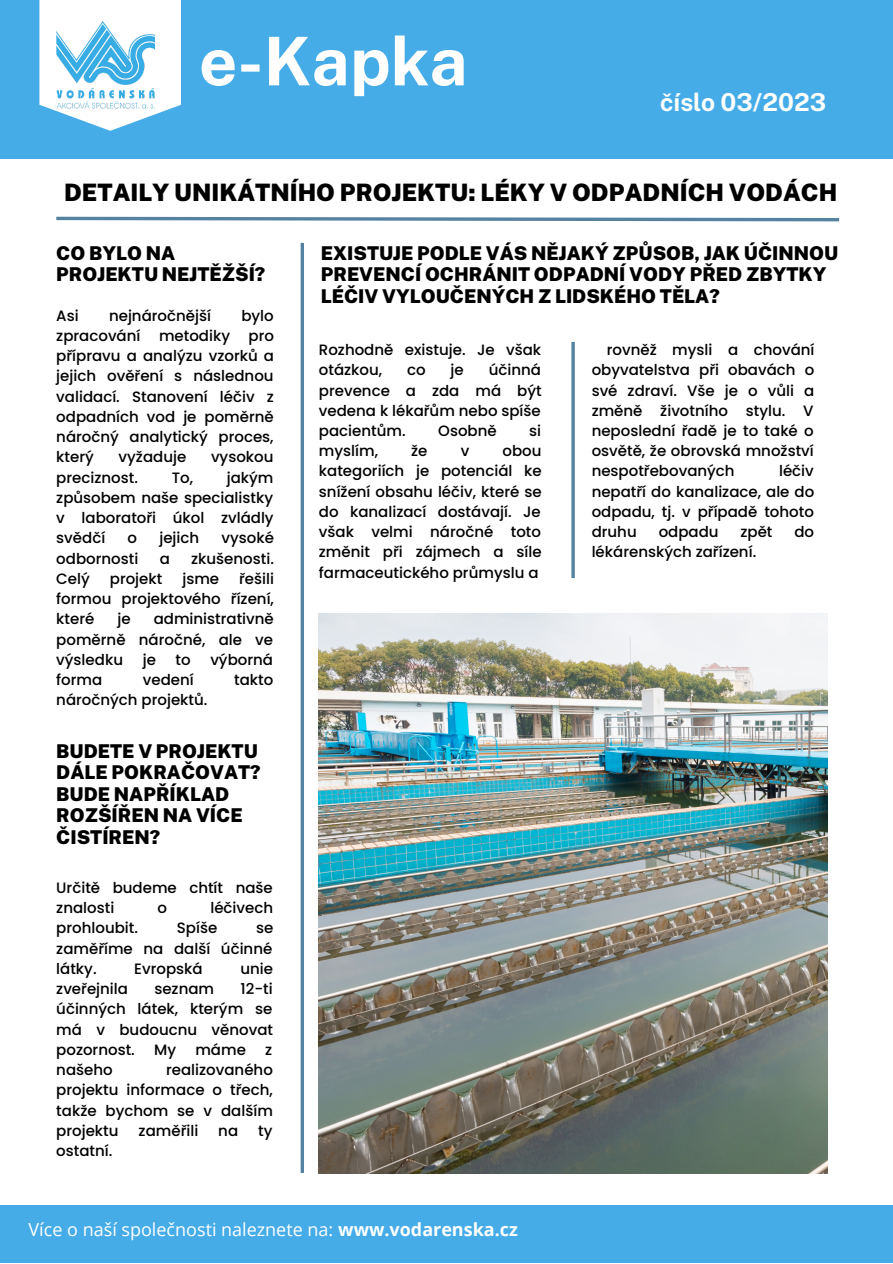
<style>
.page{position:relative;width:893px;height:1264px;background:#fff}
.page>*{position:absolute;margin:0;border:0;box-sizing:border-box;transform-origin:0 0}
.t1{font:700 67.05px "Public Sans";color:#fff}
.t2{font:700 24.75px "Public Sans";color:#fff}
.t3{font:900 24px "Public Sans";color:#000}
.t4{font:900 19.05px/21.3px "Public Sans";color:#000}
.t5{font:18px "Open Sans";color:#fff}
.t6{font:500 15px/20.2px "Poppins";color:#000;text-align:justify}
.s1{font-weight:700}
</style>
<div class="page">
<div style="left:0;top:0;width:892px;height:159px;background:#45ace8"></div>
<svg style="left:39px;top:0;width:142px;height:131px;fill:#fff"></svg>
<svg style="left:56px;top:216px;width:784px;height:6px"></svg>
<svg style="left:300px;top:243px;width:4px;height:929px;background:#7095b0"></svg>
<hr style="left:571px;top:342px;width:3px;height:236px;background:#5582a1">
<div style="left:0;top:1204px;width:892px;height:58px;background:#45ace8"></div>
<img style="left:56px;top:22px;width:98px;height:87px">
<img style="left:319px;top:613px;width:508px;height:560px">
<p class="t1" style="left:199px;top:22px;width:270px">e-Kapka</p>
<p class="t2" style="left:660px;top:87px;width:167px">číslo 03/2023</p>
<p class="t3" style="left:64px;top:178px;width:774px">DETAILY UNIKÁTNÍHO PROJEKTU: LÉKY V ODPADNÍCH VODÁCH</p>
<p class="t4" style="left:56px;top:242px;width:210px">CO BYLO NA<br>PROJEKTU NEJTĚŽŠÍ?</p>
<p class="t6" style="left:56px;top:305px;width:24px">Asi</p>
<p class="t6" style="left:109px;top:305px;width:103px">nejnáročnější</p>
<p class="t6" style="left:56px;top:305px;width:219px;text-indent:185px">bylo zpracování metodiky pro přípravu a analýzu vzorků a jejich ověření s následnou validací. Stanovení léčiv z odpadních vod je poměrně náročný analytický proces, který</p>
<p class="t6" style="left:119px;top:447px;width:69px">vyžaduje</p>
<p class="t6" style="left:211px;top:447px;width:64px">vysokou</p>
<p class="t6" style="left:56px;top:467px;width:83px">preciznost.</p>
<p class="t6" style="left:172px;top:467px;width:23px">To,</p>
<p class="t6" style="left:56px;top:467px;width:219px;text-indent:170px">jakým způsobem naše specialistky v laboratoři úkol zvládly svědčí</p>
<p class="t6" style="left:127px;top:528px;width:11px">o</p>
<p class="t6" style="left:159px;top:528px;width:41px">jejich</p>
<p class="t6" style="left:221px;top:528px;width:54px">vysoké</p>
<p class="t6" style="left:56px;top:548px;width:83px">odbornosti</p>
<p class="t6" style="left:160px;top:548px;width:12px">a</p>
<p class="t6" style="left:191px;top:548px;width:84px">zkušenosti.</p>
<p class="t6" style="left:56px;top:568px;width:35px">Celý</p>
<p class="t6" style="left:110px;top:568px;width:54px">projekt</p>
<p class="t6" style="left:182px;top:568px;width:38px">jsme</p>
<p class="t6" style="left:56px;top:568px;width:219px;text-indent:183px">řešili formou projektového řízení, které</p>
<p class="t6" style="left:56px;top:609px;width:219px;text-indent:97px">administrativně poměrně náročné, ale ve výsledku</p>
<p class="t6" style="left:117px;top:609px;width:15px">je</p>
<p class="t6" style="left:143px;top:649px;width:15px">je</p>
<p class="t6" style="left:175px;top:649px;width:17px">to</p>
<p class="t6" style="left:210px;top:649px;width:64px">výborná</p>
<p class="t6" style="left:56px;top:669px;width:48px">forma</p>
<p class="t6" style="left:143px;top:669px;width:52px">vedení</p>
<p class="t6" style="left:234px;top:669px;width:41px">takto</p>
<p class="t6" style="left:56px;top:690px;width:153px">náročných projektů.</p>
<p class="t4" style="left:56px;top:740px;width:206px">BUDETE V PROJEKTU<br>DÁLE POKRAČOVAT?<br>BUDE NAPŘÍKLAD<br>ROZŠÍŘEN NA VÍCE<br>ČISTÍREN?</p>
<p class="t6" style="left:56px;top:877px;width:218px">Určitě budeme chtít naše znalosti</p>
<p class="t6" style="left:157px;top:897px;width:11px">o</p>
<p class="t6" style="left:210px;top:897px;width:64px">léčivech</p>
<p class="t6" style="left:56px;top:918px;width:83px">prohloubit.</p>
<p class="t6" style="left:177px;top:918px;width:42px">Spíše</p>
<p class="t6" style="left:56px;top:918px;width:218px;text-indent:200px">se zaměříme na další účinné látky.</p>
<p class="t6" style="left:134px;top:958px;width:70px">Evropská</p>
<p class="t6" style="left:240px;top:958px;width:34px">unie</p>
<p class="t6" style="left:56px;top:978px;width:73px">zveřejnila</p>
<p class="t6" style="left:154px;top:978px;width:61px">seznam</p>
<p class="t6" style="left:56px;top:978px;width:218px;text-indent:184px">12-ti účinných látek, kterým se má v budoucnu věnovat pozornost.</p>
<p class="t6" style="left:154px;top:1039px;width:23px">My</p>
<p class="t6" style="left:195px;top:1039px;width:52px">máme</p>
<p class="t6" style="left:265px;top:1039px;width:9px">z</p>
<p class="t6" style="left:56px;top:1059px;width:218px;text-indent:110px">realizovaného projektu informace o třech, takže bychom se v dalším projektu</p>
<p class="t6" style="left:56px;top:1059px;width:58px">našeho</p>
<p class="t6" style="left:139px;top:1120px;width:61px">zaměřili</p>
<p class="t6" style="left:218px;top:1120px;width:21px">na</p>
<p class="t6" style="left:258px;top:1120px;width:16px">ty</p>
<p class="t6" style="left:56px;top:1140px;width:58px">ostatní.</p>
<p class="t4" style="left:321px;top:242px;width:519px">EXISTUJE PODLE VÁS NĚJAKÝ ZPŮSOB, JAK ÚČINNOU<br>PREVENCÍ OCHRÁNIT ODPADNÍ VODY PŘED ZBYTKY<br>LÉČIV VYLOUČENÝCH Z LIDSKÉHO TĚLA?</p>
<p class="t6" style="left:319px;top:339px;width:224px">Rozhodně existuje. Je však otázkou,</p>
<p class="t6" style="left:319px;top:360px;width:224px;text-indent:170px">účinná prevence a zda má být vedena k lékařům nebo spíše pacientům.</p>
<p class="t6" style="left:407px;top:360px;width:20px">co</p>
<p class="t6" style="left:450px;top:360px;width:15px">je</p>
<p class="t6" style="left:438px;top:420px;width:60px">Osobně</p>
<p class="t6" style="left:529px;top:420px;width:13px">si</p>
<p class="t6" style="left:319px;top:441px;width:61px">myslím,</p>
<p class="t6" style="left:411px;top:441px;width:18px">že</p>
<p class="t6" style="left:460px;top:441px;width:10px">v</p>
<p class="t6" style="left:319px;top:441px;width:224px;text-indent:183px">obou kategoriích je potenciál ke snížení obsahu léčiv, které se do kanalizací dostávají. Je však velmi náročné toto změnit při zájmech a síle farmaceutického průmyslu a</p>
<p class="t6" style="left:591px;top:339px;width:224px;text-indent:15px">rovněž mysli a chování obyvatelstva při obavách o své zdraví. Vše je o vůli a změně životního stylu. V neposlední řadě je to také o osvětě, že obrovská množství nespotřebovaných</p>
<p class="t6" style="left:591px;top:461px;width:224px;text-indent:187px">léčiv nepatří do kanalizace, ale do odpadu, tj. v případě tohoto druhu</p>
<p class="t6" style="left:658px;top:522px;width:61px">odpadu</p>
<p class="t6" style="left:740px;top:522px;width:34px">zpět</p>
<p class="t6" style="left:794px;top:522px;width:21px">do</p>
<p class="t6" style="left:591px;top:542px;width:166px">lékárenských zařízení.</p>
<p class="t5" style="left:29px;top:1216px;width:491px">Více o naší společnosti naleznete na: <span class="s1">www.vodarenska.cz</span></p>
</div>
